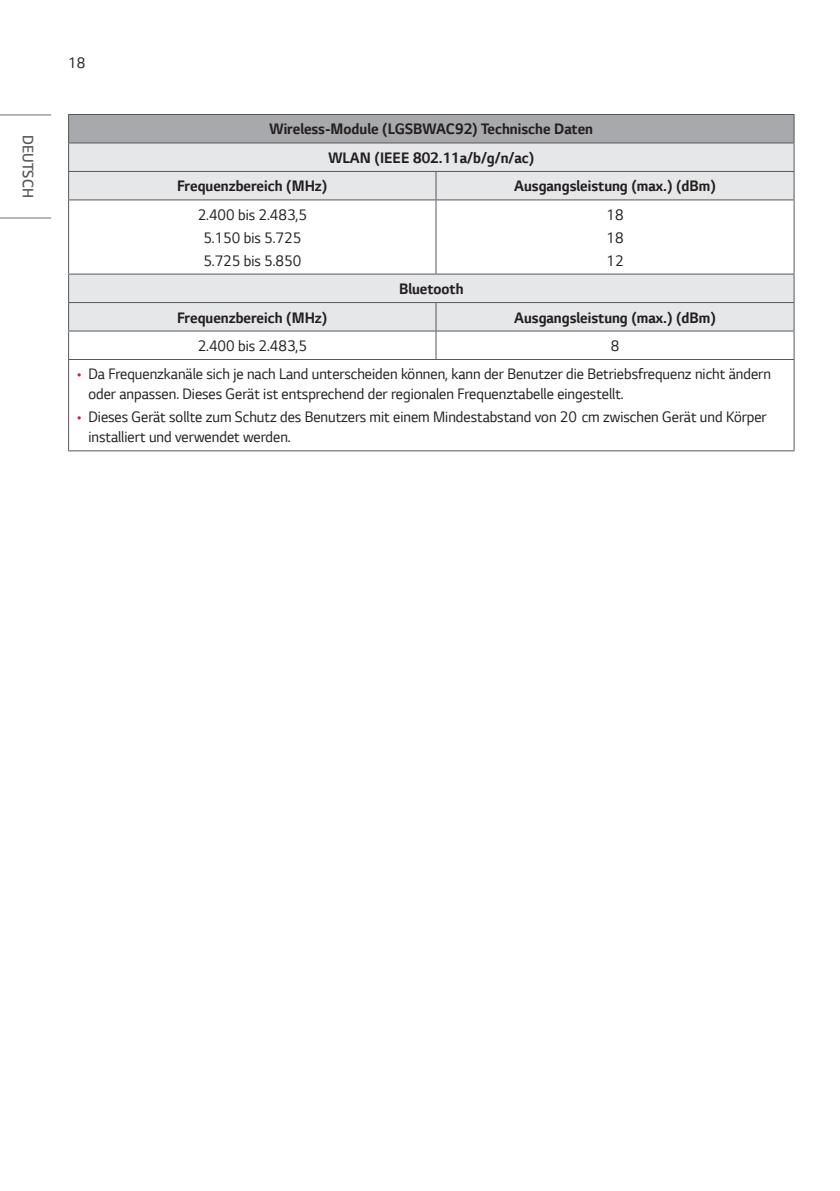
<style>
.page{position:relative;width:840px;height:1191px;background:#fff}
.page>*{position:absolute;margin:0;border:0;box-sizing:border-box;transform-origin:0 0}
.Body_Center{font:16px/20px "LG Smart";color:#231f20;scale:.95 1}
.Body_Bold_Center{font:700 16px "LG Smart";color:#231f20;scale:.95 1}
.t1{font:300 16px "LG Smart";color:#57585a;scale:.95 1}
.s1{color:#c8205d}
</style>
<div class="page">
<hr style="left:0;top:217px;width:51px;height:1px;background:#6c6d70">
<hr style="left:0;top:114px;width:51px;height:1px;background:#6c6d70">
<div style="left:69px;top:114px;width:724px;height:29px;background:#a8a9ad"></div>
<svg style="left:69px;top:143px;width:724px;height:187px;fill:#e6e7e9"></svg>
<hr style="left:793px;top:360px;width:1px;height:90px;background:#57585a">
<hr style="left:68px;top:142px;width:368px;height:1px;background:#57585a">
<hr style="left:436px;top:142px;width:358px;height:1px;background:#57585a">
<hr style="left:68px;top:171px;width:368px;height:1px;background:#57585a">
<hr style="left:436px;top:171px;width:358px;height:1px;background:#57585a">
<svg style="left:435px;top:172px;width:1px;height:27px"></svg>
<hr style="left:68px;top:199px;width:368px;height:1px;background:#57585a">
<hr style="left:436px;top:199px;width:358px;height:1px;background:#57585a">
<hr style="left:435px;top:200px;width:1px;height:73px;background:#57585a">
<hr style="left:68px;top:273px;width:368px;height:1px;background:#57585a">
<hr style="left:436px;top:273px;width:358px;height:1px;background:#57585a">
<hr style="left:68px;top:302px;width:368px;height:1px;background:#57585a">
<hr style="left:436px;top:302px;width:358px;height:1px;background:#57585a">
<hr style="left:68px;top:330px;width:368px;height:1px;background:#57585a">
<hr style="left:436px;top:330px;width:358px;height:1px;background:#57585a">
<svg style="left:435px;top:303px;width:1px;height:56px"></svg>
<hr style="left:68px;top:359px;width:368px;height:1px;background:#57585a">
<hr style="left:436px;top:359px;width:358px;height:1px;background:#57585a">
<hr style="left:68px;top:114px;width:368px;height:1px;background:#57585a">
<hr style="left:436px;top:114px;width:358px;height:1px;background:#57585a">
<svg style="left:68px;top:115px;width:1px;height:84px"></svg>
<svg style="left:793px;top:115px;width:1px;height:84px"></svg>
<hr style="left:68px;top:200px;width:1px;height:73px;background:#57585a">
<hr style="left:793px;top:200px;width:1px;height:73px;background:#57585a">
<svg style="left:68px;top:274px;width:1px;height:85px"></svg>
<svg style="left:793px;top:274px;width:1px;height:85px"></svg>
<hr style="left:68px;top:360px;width:1px;height:90px;background:#57585a">
<hr style="left:68px;top:450px;width:368px;height:1px;background:#57585a">
<hr style="left:436px;top:450px;width:358px;height:1px;background:#57585a">
<p class="t1" style="left:39px;top:135px;width:67px;rotate:90deg">DEUTSCH</p>
<p class="Body_Center" style="left:68px;top:52px;width:20px">18</p>
<p class="Body_Bold_Center" style="left:269px;top:118px;width:342px">Wireless-Module (LGSBWAC92) Technische Daten</p>
<p class="Body_Bold_Center" style="left:328px;top:147px;width:218px">WLAN (IEEE 802.11a/b/g/n/ac)</p>
<p class="Body_Bold_Center" style="left:177px;top:175px;width:159px">Frequenzbereich (MHz)</p>
<p class="Body_Bold_Center" style="left:514px;top:175px;width:213px">Ausgangsleistung (max.) (dBm)</p>
<p class="Body_Center" style="left:198px;top:204px;width:116px">2.400 bis 2.483,5</p>
<p class="Body_Center" style="left:203px;top:227px;width:104px">5.150 bis 5.725</p>
<p class="Body_Center" style="left:203px;top:250px;width:104px">5.725 bis 5.850</p>
<p class="Body_Center" style="left:606px;top:204px;width:20px">18</p>
<p class="Body_Center" style="left:606px;top:227px;width:20px">18</p>
<p class="Body_Center" style="left:606px;top:250px;width:20px">12</p>
<p class="Body_Bold_Center" style="left:399px;top:278px;width:69px">Bluetooth</p>
<p class="Body_Bold_Center" style="left:177px;top:306px;width:159px">Frequenzbereich (MHz)</p>
<p class="Body_Bold_Center" style="left:514px;top:306px;width:213px">Ausgangsleistung (max.) (dBm)</p>
<p class="Body_Center" style="left:198px;top:335px;width:116px">2.400 bis 2.483,5</p>
<p class="Body_Center" style="left:610px;top:335px;width:11px">8</p>
<p class="Body_Center" style="left:88px;top:364px;width:719px;text-indent:-11px"><span class="s1">•</span> Da Frequenzkanäle sich je nach Land unterscheiden können, kann der Benutzer die Betriebsfrequenz nicht ändern oder anpassen. Dieses Gerät ist entsprechend der regionalen Frequenztabelle eingestellt.</p>
<p class="Body_Center" style="left:88px;top:406px;width:715px;text-indent:-11px"><span class="s1">•</span> Dieses Gerät sollte zum Schutz des Benutzers mit einem Mindestabstand von 20 cm zwischen Gerät und Körper installiert und verwendet werden.</p>
</div>
